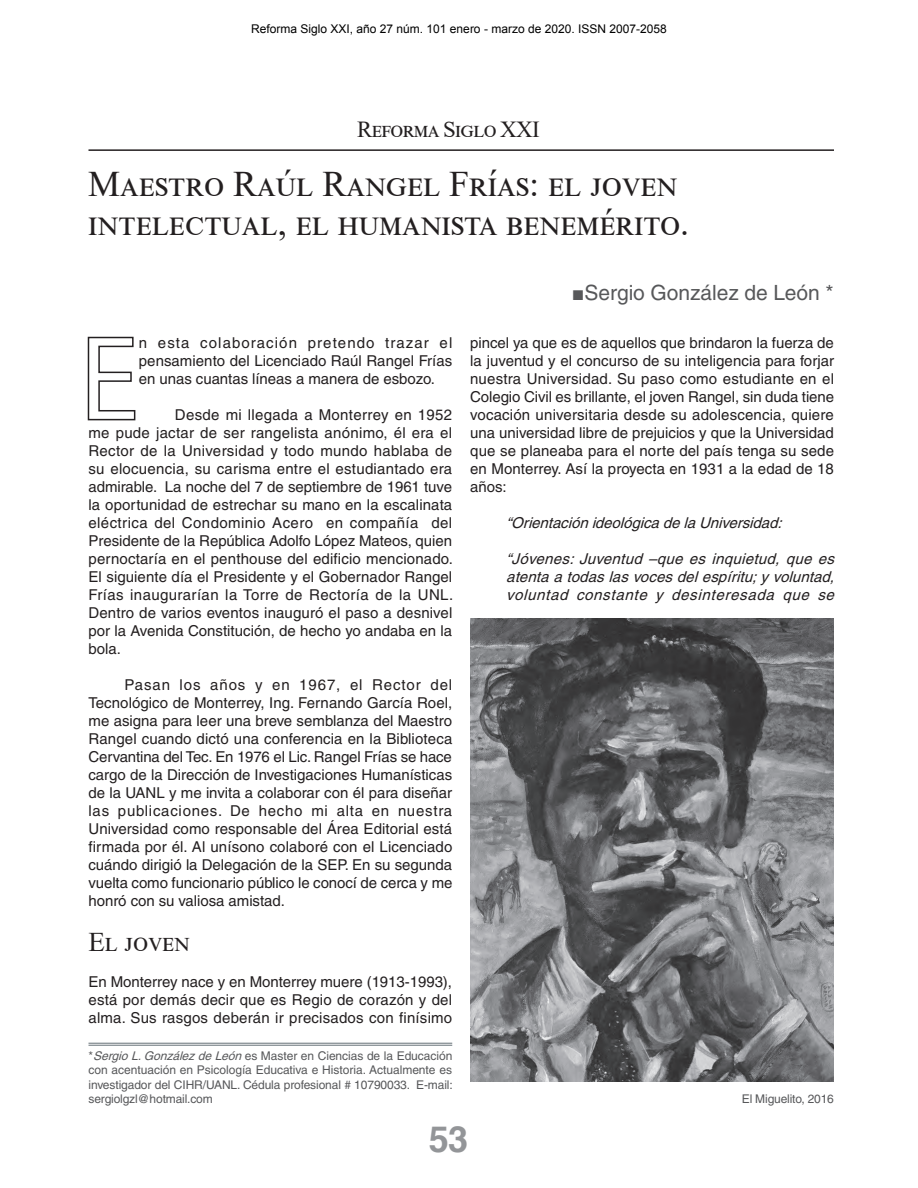
<style>
.page{position:relative;width:918px;height:1188px;background:#fff}
.page>*{position:absolute;margin:0;border:0;box-sizing:border-box;transform-origin:0 0}
.t1{font:36px/39px "Times New Roman";color:#231f20}
.t2{font:700 36px "Helvetica";color:#939598}
.t3{font:27px "Times New Roman";color:#231f20}
.t4{font:22.95px "Times New Roman";letter-spacing:-.025em;color:#231f20}
.t5{font:21px "Helvetica";letter-spacing:-.005em;color:#57585a}
.poemas{font:15px/18px "Helvetica";color:#231f20;text-align:justify}
.cita{font:italic 15px/18px "Helvetica";color:#231f20;text-align:justify}
.capitular{font:15px/18px "Helvetica";letter-spacing:-.005em;color:#231f20;text-align:justify}
.pie{font:12px/14.4px "Helvetica";letter-spacing:-.015em;color:#57585a;text-align:justify}
.s1{font-style:italic}
.s2{font-family:"Arial"}
</style>
<div class="page">
<img style="left:470px;top:618px;width:364px;height:464px">
<hr style="left:88px;top:1043px;width:364px;height:1px;background:#667177">
<hr style="left:88px;top:1045px;width:364px;height:1px;background:#667177">
<svg style="left:87px;top:336px;width:49px;height:85px"></svg>
<hr style="left:88px;top:149px;width:746px;height:2px;background:#231f20">
<h3 class="t4" style="left:357px;top:113px;width:184px">Reforma Siglo XXI</h3>
<p class="t1" style="left:88px;top:163px;width:603px">Maestro Raúl Rangel Frías: el joven intelectual, el humanista benemérito.</p>
<p class="capitular" style="left:139px;top:333px;width:315px">n esta colaboración pretendo trazar el pensamiento del Licenciado Raúl Rangel Frías en unas cuantas líneas a manera de esbozo.</p>
<p class="poemas" style="left:88px;top:405px;width:366px;text-indent:86px">Desde mi llegada a Monterrey en 1952 me pude jactar de ser rangelista anónimo, él era el Rector de la Universidad y todo mundo hablaba de su elocuencia, su carisma entre el estudiantado era admirable. La noche del 7 de septiembre de 1961 tuve la oportunidad de estrechar su mano en la escalinata eléctrica del Condominio Acero en compañía del Presidente de la República Adolfo López Mateos, quien pernoctaría en el penthouse del edificio mencionado.<br>El siguiente día el Presidente y el Gobernador Rangel Frías inaugurarían la Torre de Rectoría de la UNL.<br>Dentro de varios eventos inauguró el paso a desnivel por la Avenida Constitución, de hecho yo andaba en la bola.</p>
<p class="poemas" style="left:88px;top:675px;width:365px;text-indent:36px">Pasan los años y en 1967, el Rector del Tecnológico de Monterrey, Ing. Fernando García Roel, me asigna para leer una breve semblanza del Maestro Rangel cuando dictó una conferencia en la Biblioteca Cervantina del Tec. En 1976 el Lic. Rangel Frías se hace cargo de la Dirección de Investigaciones Humanísticas de la UANL y me invita a colaborar con él para diseñar las publicaciones. De hecho mi alta en nuestra Universidad como responsable del Área Editorial está firmada por él. Al unísono colaboré con el Licenciado cuándo dirigió la Delegación de la SEP. En su segunda vuelta como funcionario público le conocí de cerca y me honró con su valiosa amistad.</p>
<p class="t3" style="left:88px;top:923px;width:103px">El joven</p>
<p class="poemas" style="left:88px;top:972px;width:365px">En Monterrey nace y en Monterrey muere (1913-1993), está por demás decir que es Regio de corazón y del alma. Sus rasgos deberán ir precisados con finísimo</p>
<p class="pie" style="left:88px;top:1048px;width:366px">*<span class="s1">SergioL.GonzálezdeLeón</span>es Master en Ciencias de la Educación con acentuación en Psicología Educativa e Historia. Actualmente es investigador del CIHR/UANL. Cédula profesional # 10790033. E-mail: sergiolgzl@hotmail.com</p>
<p class="t5" style="left:572px;top:280px;width:263px"><span class="s2">■</span>Sergio González de León *</p>
<p class="poemas" style="left:470px;top:333px;width:366px">pincel ya que es de aquellos que brindaron la fuerza de la juventud y el concurso de su inteligencia para forjar nuestra Universidad. Su paso como estudiante en el Colegio Civil es brillante, el joven Rangel, sin duda tiene vocación universitaria desde su adolescencia, quiere una universidad libre de prejuicios y que la Universidad que se planeaba para el norte del país tenga su sede en Monterrey. Así la proyecta en 1931 a la edad de 18 años:</p>
<p class="cita" style="left:506px;top:513px;width:281px">“OrientaciónideológicadelaUniversidad:</p>
<p class="cita" style="left:506px;top:549px;width:334px">“Jóvenes: Juventud –que es inquietud, que es atenta a todaslasvocesdelespíritu;yvoluntad, voluntad constante y desinteresada que se</p>
<p class="pie" style="left:742px;top:1092px;width:94px">El Miguelito, 2016</p>
<h1 class="t2" style="left:428px;top:1116px;width:41px">53</h1>
</div>
